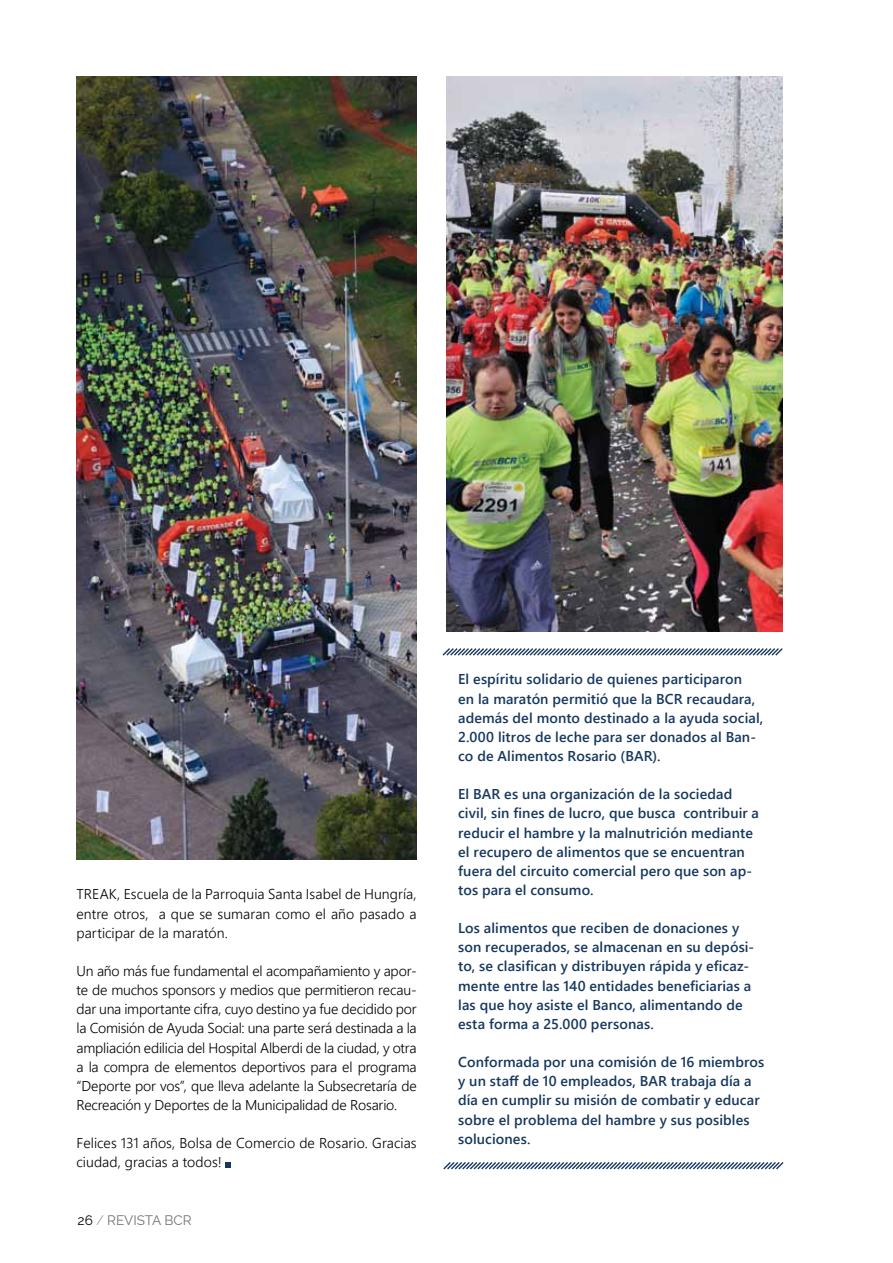
<style>
.page{position:relative;width:893px;height:1263px;background:#fff}
.page>*{position:absolute;margin:0;border:0;box-sizing:border-box;transform-origin:0 0}
.t1{font:600 14.25px/19.2px "Segoe UI";letter-spacing:.01em;color:#17385e}
.t2{font:300 14.25px/19.2px "Segoe UI";color:#000;text-align:justify}
.t3{font:13.5px "Raleway";color:#717073}
.s1{color:#000}
.s2{font-weight:100;color:#000}
</style>
<div class="page">
<svg style="left:226px;top:1162px;width:5px;height:5px"></svg>
<svg style="left:442px;top:648px;width:341px;height:8px"></svg>
<svg style="left:443px;top:1162px;width:341px;height:8px"></svg>
<img style="left:446px;top:77px;width:337px;height:554px">
<img style="left:77px;top:77px;width:340px;height:782px">
<p class="t2" style="left:77px;top:884px;width:342px">TREAK, Escuela de la Parroquia Santa Isabel de Hungría, entre otros, a que se sumaran como el año pasado a participar de la maratón.</p>
<p class="t2" style="left:77px;top:961px;width:342px">Un año más fue fundamental el acompañamiento y apor&shy;te de muchos sponsors y medios que permitieron recau&shy;dar una importante cifra, cuyo destino ya fue decidido por la Comisión de Ayuda Social: una parte será destinada a la ampliación edilicia del Hospital Alberdi de la ciudad, y otra a la compra de elementos deportivos para el programa “Deporte por vos”, que lleva adelante la Subsecretaría de Recreación y Deportes de la Municipalidad de Rosario.</p>
<p class="t2" style="left:77px;top:1133px;width:342px">Felices 131 años, Bolsa de Comercio de Rosario. Gracias ciudad, gracias a todos!</p>
<p class="t3" style="left:78px;top:1212px;width:116px"><span class="s1">26</span> <span class="s2">/</span> REVISTA BCR</p>
<p class="t1" style="left:458px;top:669px;width:307px">El espíritu solidario de quienes participaron<br>en la maratón permitió que la BCR recaudara, además del monto destinado a la ayuda social, 2.000 litros de leche para ser donados al Ban&shy;co de Alimentos Rosario (BAR).</p>
<p class="t1" style="left:458px;top:784px;width:302px">El BAR es una organización de la sociedad civil, sin fines de lucro, que busca contribuir a reducir el hambre y la malnutrición mediante el recupero de alimentos que se encuentran fuera del circuito comercial pero que son ap&shy;tos para el consumo.</p>
<p class="t1" style="left:458px;top:918px;width:298px">Los alimentos que reciben de donaciones y son recuperados, se almacenan en su depósi&shy;to, se clasifican y distribuyen rápida y eficaz&shy;mente entre las 140 entidades beneficiarias a las que hoy asiste el Banco, alimentando de esta forma a 25.000 personas.</p>
<p class="t1" style="left:458px;top:1052px;width:308px">Conformada por una comisión de 16 miembros y un staff de 10 empleados, BAR trabaja día a día en cumplir su misión de combatir y educar sobre el problema del hambre y sus posibles soluciones.</p>
</div>
